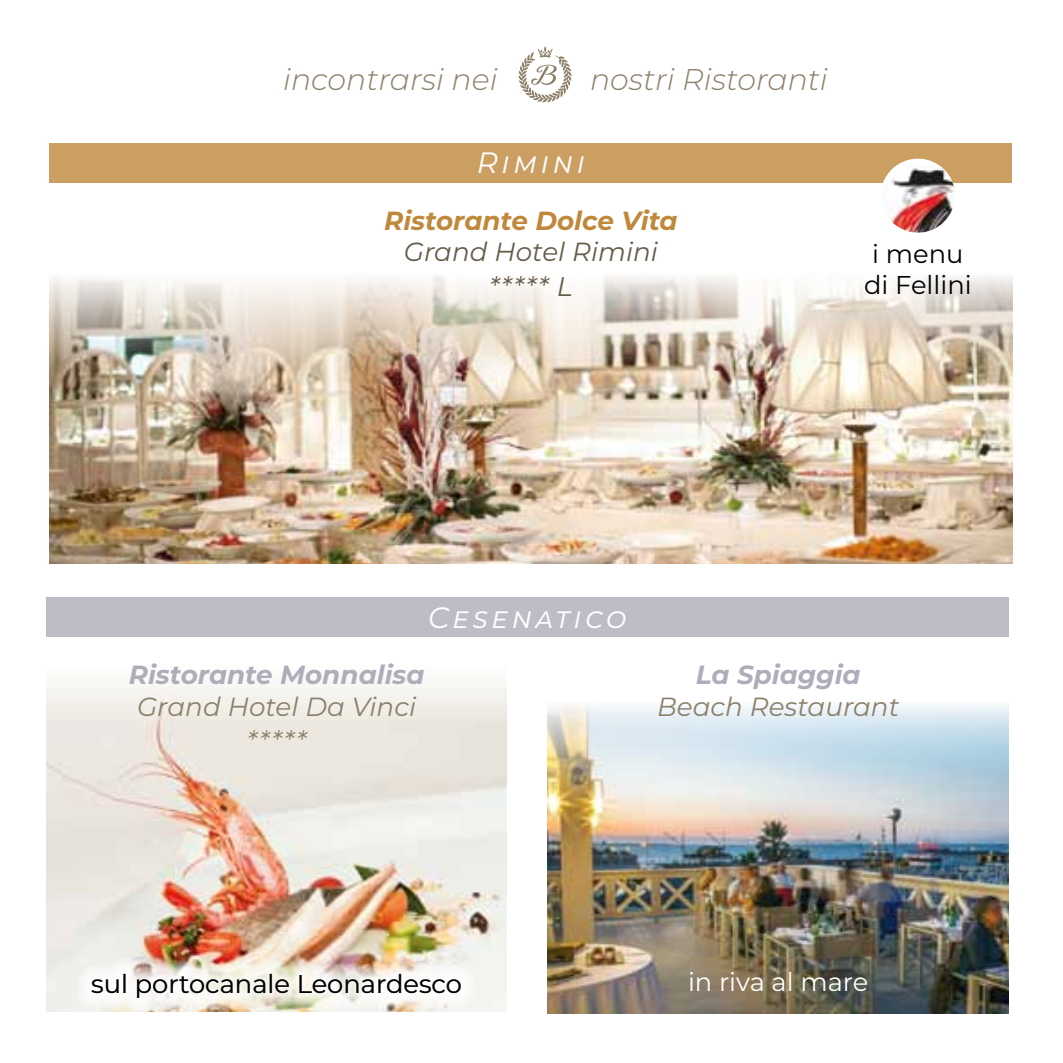
<style>
.page{position:relative;width:1063px;height:1063px;background:#fff}
.page>*{position:absolute;margin:0;border:0;box-sizing:border-box;transform-origin:0 0}
.t1{font:italic 300 30px "Montserrat";color:#8c8069}
.t2{font:italic 29.5px "Montserrat";letter-spacing:.12em;color:#fff}
.t3{font:italic 27px "Montserrat";color:#665c4a}
.t4{font:italic 27px "Montserrat";color:#8c8069}
.t5{font:italic 26.25px "Montserrat";color:#8c8069}
.t6{font:italic 700 26.25px "Montserrat";color:#b0acba}
.t7{font:italic 700 26.25px "Montserrat";color:#bf883b}
.t8{font:italic 26.25px "Montserrat";color:#665c4a}
.t9{font:25.75px/31px "Montserrat";color:#000;text-align:center}
.t10{font:25.75px "Montserrat";color:#fff}
</style>
<div class="page">
<div style="left:50px;top:144px;width:962px;height:39px;background:#cb9f62"></div>
<img style="left:50px;top:276px;width:962px;height:288px">
<div style="left:881px;top:159px;width:74px;height:74px;background:#fff;border-radius:50%"></div>
<img style="left:881px;top:165px;width:74px;height:68px">
<div style="left:46px;top:598px;width:963px;height:39px;background:#bfbcc7"></div>
<img style="left:548px;top:705px;width:461px;height:308px">
<img style="left:46px;top:683px;width:461px;height:329px">
<img style="left:73px;top:954px;width:404px;height:58px">
<svg style="left:519px;top:46px;width:53px;height:56px"></svg>
<p class="t1" style="left:283px;top:59px;width:216px">incontrarsi nei</p>
<p class="t1" style="left:590px;top:59px;width:239px">nostri Ristoranti</p>
<p class="t2" style="left:477px;top:143px;width:110px">Rimini</p>
<p class="t7" style="left:384px;top:202px;width:295px">Ristorante Dolce Vita</p>
<p class="t8" style="left:404px;top:234px;width:256px">Grand Hotel Rimini</p>
<p class="t3" style="left:489px;top:268px;width:85px">***** L</p>
<p class="t9" style="left:864px;top:238px;width:109px">i menu di Fellini</p>
<p class="t2" style="left:428px;top:597px;width:200px">Cesenatico</p>
<p class="t6" style="left:129px;top:656px;width:297px">Ristorante Monnalisa</p>
<p class="t5" style="left:137px;top:688px;width:281px">Grand Hotel Da Vinci</p>
<p class="t4" style="left:247px;top:722px;width:61px">*****</p>
<p class="t9" style="left:91px;top:968px;width:372px">sul portocanale Leonardesco</p>
<p class="t6" style="left:696px;top:656px;width:166px">La Spiaggia</p>
<p class="t5" style="left:657px;top:688px;width:244px">Beach Restaurant</p>
<p class="t10" style="left:688px;top:964px;width:182px">in riva al mare</p>
</div>
